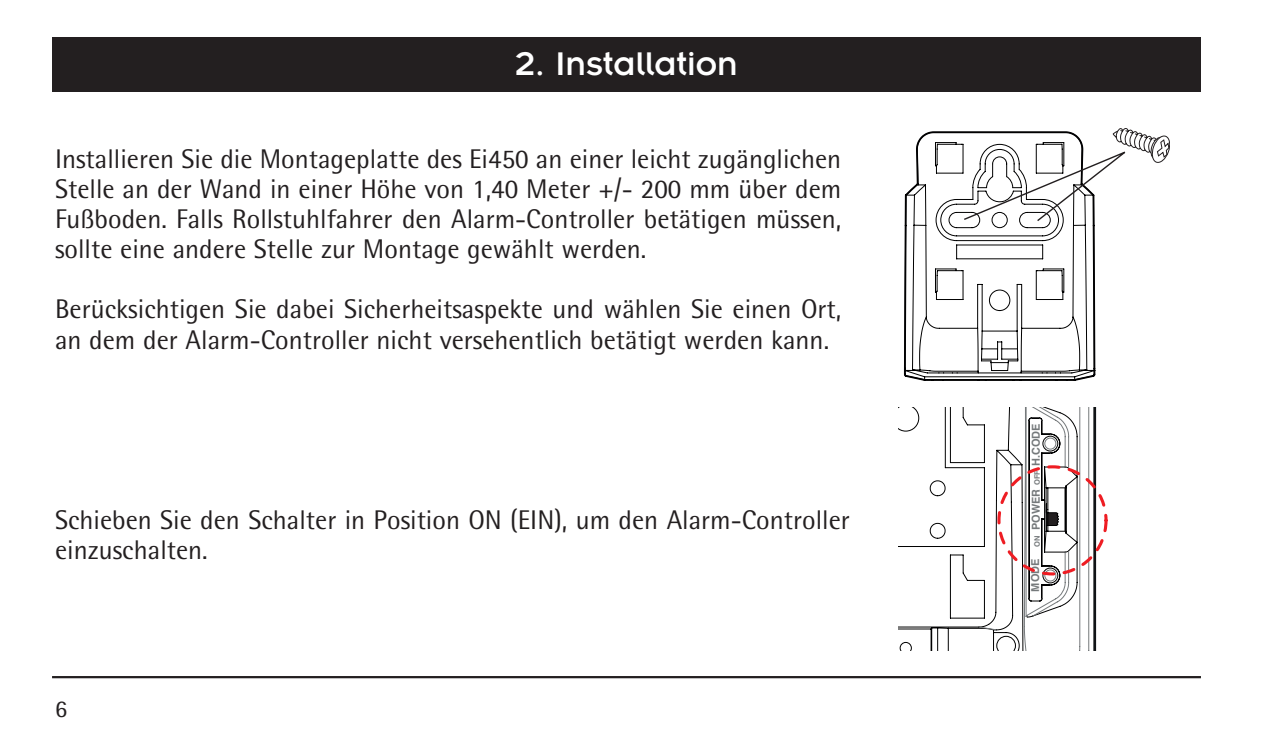
<style>
.page{position:relative;width:1261px;height:745px;background:#fff}
.page>*{position:absolute;margin:0;border:0;box-sizing:border-box;transform-origin:0 0}
.t1{font:36px "Insignia LT Std";color:#fff}
.t2{font:27px/30px "Rotis Semi Sans";color:#231f20}
.t3{font:24px "Rotis Semi Sans";color:#231f20}
.t4{font:700 10.8px "Helvetica";color:#75797b}
.t5{font:700 7.5px "Helvetica";color:#75797b}
</style>
<div class="page">
<div style="left:52px;top:37px;width:1148px;height:55px;background:#231f20"></div>
<svg style="left:903px;top:131px;width:193px;height:249px"></svg>
<svg style="left:955px;top:128px;width:214px;height:183px"></svg>
<svg style="left:898px;top:407px;width:197px;height:243px"></svg>
<div style="left:997px;top:465px;width:110px;height:110px;border:3px dashed #ee1d23;border-radius:50%"></div>
<hr style="left:52px;top:675px;width:1148px;height:2px;background:#231f20">
<p class="t1" style="left:515px;top:45px;width:224px">2. Installation</p>
<p class="t2" style="left:55px;top:144px;width:787px;text-align:justify">Installieren Sie die Montageplatte des Ei450 an einer leicht zugänglichen Stelle an der Wand in einer Höhe von 1,40 Meter +/- 200 mm über dem Fußboden. Falls Rollstuhlfahrer den Alarm-Controller betätigen müssen, sollte eine andere Stelle zur Montage gewählt werden.</p>
<p class="t2" style="left:55px;top:294px;width:787px">Berücksichtigen Sie dabei Sicherheitsaspekte und wählen Sie einen Ort, an dem der Alarm-Controller nicht versehentlich betätigt werden kann.</p>
<p class="t2" style="left:55px;top:504px;width:796px">Schieben Sie den Schalter in Position ON (EIN), um den Alarm-Controller einzuschalten.</p>
<p class="t3" style="left:55px;top:693px;width:14px">6</p>
<p class="t4" style="left:1026px;top:466px;width:44px;rotate:-90deg">H.CODE</p>
<p class="t5" style="left:1030px;top:485px;width:16px;rotate:-90deg">OFF</p>
<p class="t4" style="left:1026px;top:530px;width:43px;rotate:-90deg">POWER</p>
<p class="t5" style="left:1030px;top:546px;width:13px;rotate:-90deg">ON</p>
<p class="t4" style="left:1026px;top:591px;width:34px;rotate:-90deg">MODE</p>
</div>
